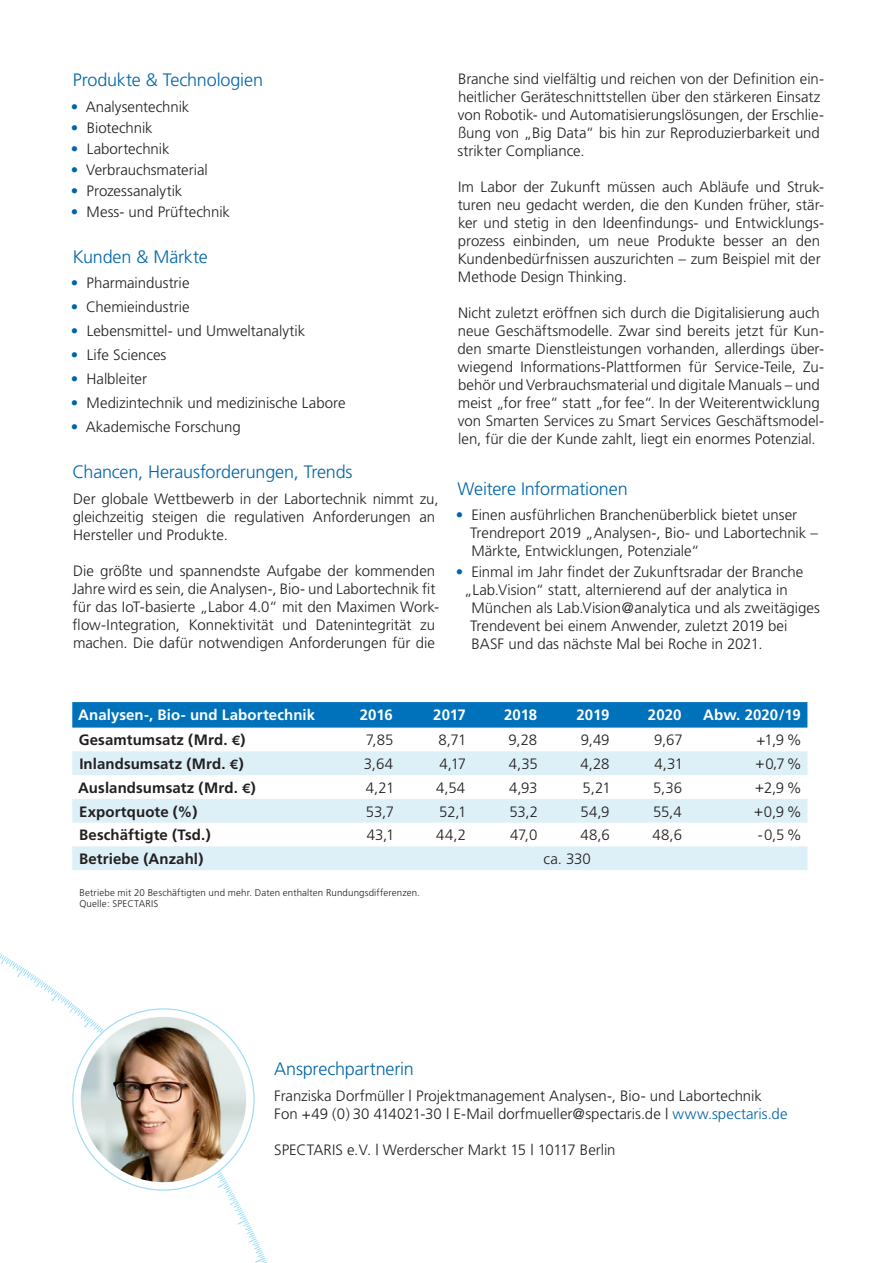
<style>
.page{position:relative;width:893px;height:1263px;background:#fff}
.page>*{position:absolute;margin:0;border:0;box-sizing:border-box;transform-origin:0 0}
.t1{font:300 18px "Frutiger";letter-spacing:-.01em;color:#0165a8}
.t2{font:300 15px/18px "Frutiger";color:#231f20}
.t3{font:700 15px "Frutiger";letter-spacing:.005em;color:#231f20}
.t4{font:700 15px "Frutiger";letter-spacing:.005em;color:#fff}
.t5{font:300 9.75px/11.7px "Frutiger";letter-spacing:.015em;color:#231f20}
.s1{color:#0165a8}
.s2{font-family:"TUI Type";font-weight:300}
</style>
<div class="page">
<svg style="left:0;top:953px;width:267px;height:310px"></svg>
<svg style="left:72px;top:702px;width:735px;height:26px;background:#0474bd"></svg>
<svg style="left:72px;top:751px;width:735px;height:119px;fill:#ddeff7"></svg>
<div style="left:73px;top:1009px;width:181px;height:181px;background:#fff;border-radius:50%"></div>
<img style="left:81px;top:1017px;width:165px;height:165px;border-radius:83px">
<p class="t1" style="left:73px;top:70px;width:192px">Produkte &amp; Technologien</p>
<p class="t2" style="left:71px;top:97px;width:120px"><span class="s1">•</span> Analysentechnik</p>
<p class="t2" style="left:71px;top:118px;width:83px"><span class="s1">•</span> Biotechnik</p>
<p class="t2" style="left:71px;top:139px;width:100px"><span class="s1">•</span> Labortechnik</p>
<p class="t2" style="left:71px;top:160px;width:138px"><span class="s1">•</span> Verbrauchsmaterial</p>
<p class="t2" style="left:71px;top:181px;width:113px"><span class="s1">•</span> Prozessanalytik</p>
<p class="t2" style="left:71px;top:202px;width:161px"><span class="s1">•</span> Mess- und Prüftechnik</p>
<p class="t1" style="left:73px;top:246px;width:137px">Kunden &amp; Märkte</p>
<p class="t2" style="left:71px;top:274px;width:120px"><span class="s1">•</span> Pharmaindustrie</p>
<p class="t2" style="left:71px;top:298px;width:120px"><span class="s1">•</span> Chemieindustrie</p>
<p class="t2" style="left:71px;top:322px;width:236px"><span class="s1">•</span> Lebensmittel- und Umweltanalytik</p>
<p class="t2" style="left:71px;top:346px;width:97px"><span class="s1">•</span> Life Sciences</p>
<p class="t2" style="left:71px;top:370px;width:78px"><span class="s1">•</span> Halbleiter</p>
<p class="t2" style="left:71px;top:394px;width:276px"><span class="s1">•</span> Medizintechnik und medizinische Labore</p>
<p class="t2" style="left:71px;top:418px;width:171px"><span class="s1">•</span> Akademische Forschung</p>
<p class="t1" style="left:72px;top:462px;width:282px">Chancen, Herausforderungen, Trends</p>
<p class="t2" style="left:73px;top:489px;width:367px">Der globale Wettbewerb in der Labortechnik nimmt zu, gleichzeitig steigen die regulativen Anforderungen an<br>Hersteller und Produkte.</p>
<p class="t2" style="left:72px;top:561px;width:369px">Die größte und spannendste Aufgabe der kommenden Jahre wird es sein, die Analysen-, Bio- und Labortechnik fit für das IoT-basierte „Labor 4.0“ mit den Maximen Work&shy;flow-Integration, Konnektivität und Datenintegrität zu machen. Die dafür notwendigen Anforderungen für die</p>
<p class="t2" style="left:457px;top:70px;width:368px">Branche sind vielfältig und reichen von der Definition ein&shy;heitlicher Geräteschnittstellen über den stärkeren Einsatz von Robotik- und Automatisierungslösungen, der Erschlie&shy;ßung von „Big Data“ bis hin zur Reproduzierbarkeit und strikter Compliance.</p>
<p class="t2" style="left:458px;top:178px;width:368px">Im Labor der Zukunft müssen auch Abläufe und Struk&shy;turen neu gedacht werden, die den Kunden früher, stär&shy;ker und stetig in den Ideenfindungs- und Entwicklungs&shy;prozess einbinden, um neue Produkte besser an den Kundenbedürfnissen auszurichten – zum Beispiel mit der Methode Design Thinking.</p>
<p class="t2" style="left:457px;top:304px;width:368px">Nicht zuletzt eröffnen sich durch die Digitalisierung auch neue Geschäftsmodelle. Zwar sind bereits jetzt für Kun&shy;den smarte Dienstleistungen vorhanden, allerdings über&shy;wiegend Informations-Plattformen für Service-Teile, Zu&shy;behör und Verbrauchsmaterial und digitale Manuals – und meist „for free“ statt „for fee“. In der Weiterentwicklung von Smarten Services zu Smart Services Geschäftsmodel&shy;len, für die der Kunde zahlt, liegt ein enormes Potenzial.</p>
<p class="t1" style="left:458px;top:478px;width:172px">Weitere Informationen</p>
<p class="t2" style="left:470px;top:505px;width:349px;text-indent:-14px"><span class="s1">•</span> Einen ausführlichen Branchenüberblick bietet unser<br>Trendreport 2019 „Analysen-, Bio- und Labortechnik –<br>Märkte, Entwicklungen, Potenziale“</p>
<p class="t2" style="left:456px;top:562px;width:349px"><span class="s1">•</span> Einmal im Jahr findet der Zukunftsradar der Branche</p>
<p class="t2" style="left:464px;top:580px;width:325px">„Lab.Vision“ statt, alternierend auf der analytica in</p>
<p class="t2" style="left:471px;top:598px;width:350px">München als Lab.Vision@analytica und als zweitägiges</p>
<p class="t2" style="left:470px;top:616px;width:319px">Trendevent bei einem Anwender, zuletzt 2019 bei</p>
<p class="t2" style="left:471px;top:634px;width:292px">BASF und das nächste Mal bei Roche in 2021.</p>
<p class="t4" style="left:78px;top:706px;width:238px">Analysen-, Bio- und Labortechnik</p>
<p class="t4" style="left:360px;top:706px;width:35px">2016</p>
<p class="t4" style="left:433px;top:706px;width:34px">2017</p>
<p class="t4" style="left:504px;top:706px;width:35px">2018</p>
<p class="t4" style="left:576px;top:706px;width:34px">2019</p>
<p class="t4" style="left:648px;top:706px;width:35px">2020</p>
<p class="t4" style="left:703px;top:706px;width:99px">Abw. 2020/19</p>
<p class="t3" style="left:79px;top:731px;width:168px">Gesamtumsatz (Mrd. <span class="s2">€</span>)</p>
<p class="t2" style="left:366px;top:731px;width:29px">7,85</p>
<p class="t2" style="left:438px;top:731px;width:30px">8,71</p>
<p class="t2" style="left:509px;top:731px;width:30px">9,28</p>
<p class="t2" style="left:581px;top:731px;width:30px">9,49</p>
<p class="t2" style="left:654px;top:731px;width:30px">9,67</p>
<p class="t2" style="left:756px;top:731px;width:47px">+1,9 %</p>
<p class="t3" style="left:79px;top:755px;width:166px">Inlandsumsatz (Mrd. <span class="s2">€</span>)</p>
<p class="t2" style="left:364px;top:755px;width:31px">3,64</p>
<p class="t2" style="left:439px;top:755px;width:28px">4,17</p>
<p class="t2" style="left:509px;top:755px;width:30px">4,35</p>
<p class="t2" style="left:580px;top:755px;width:31px">4,28</p>
<p class="t2" style="left:655px;top:755px;width:30px">4,31</p>
<p class="t2" style="left:756px;top:755px;width:48px">+0,7%</p>
<p class="t3" style="left:78px;top:779px;width:179px">Auslandsumsatz (Mrd. <span class="s2">€</span>)</p>
<p class="t2" style="left:366px;top:779px;width:30px">4,21</p>
<p class="t2" style="left:436px;top:779px;width:31px">4,54</p>
<p class="t2" style="left:509px;top:779px;width:30px">4,93</p>
<p class="t2" style="left:583px;top:779px;width:30px">5,21</p>
<p class="t2" style="left:653px;top:779px;width:31px">5,36</p>
<p class="t2" style="left:755px;top:779px;width:48px">+2,9 %</p>
<p class="t3" style="left:79px;top:802px;width:120px">Exportquote (%)</p>
<p class="t2" style="left:366px;top:802px;width:30px">53,7</p>
<p class="t2" style="left:439px;top:802px;width:29px">52,1</p>
<p class="t2" style="left:509px;top:802px;width:30px">53,2</p>
<p class="t2" style="left:580px;top:802px;width:31px">54,9</p>
<p class="t2" style="left:653px;top:802px;width:30px">55,4</p>
<p class="t2" style="left:754px;top:802px;width:49px">+0,9 %</p>
<p class="t3" style="left:79px;top:826px;width:133px">Beschäftigte (Tsd.)</p>
<p class="t2" style="left:367px;top:826px;width:29px">43,1</p>
<p class="t2" style="left:436px;top:826px;width:31px">44,2</p>
<p class="t2" style="left:510px;top:826px;width:29px">47,0</p>
<p class="t2" style="left:580px;top:826px;width:31px">48,6</p>
<p class="t2" style="left:652px;top:826px;width:31px">48,6</p>
<p class="t2" style="left:758px;top:826px;width:46px">-0,5 %</p>
<p class="t3" style="left:79px;top:850px;width:126px">Betriebe (Anzahl)</p>
<p class="t2" style="left:544px;top:850px;width:49px">ca. 330</p>
<p class="t5" style="left:79px;top:886px;width:342px">Betriebe mit 20 Beschäftigten und mehr. Daten enthalten Rundungsdifferenzen.<br>Quelle: SPECTARIS</p>
<p class="t1" style="left:274px;top:1059px;width:141px">Ansprechpartnerin</p>
<p class="t2" style="left:274px;top:1086px;width:515px">Franziska Dorfmüller | Projektmanagement Analysen-, Bio- und Labortechnik<br>Fon +49 (0) 30 414021-30 | E-Mail dorfmueller@spectaris.de | <span class="s1">www.spectaris.de</span></p>
<p class="t2" style="left:274px;top:1140px;width:343px">SPECTARIS e.V. | Werderscher Markt 15 | 10117 Berlin</p>
</div>
